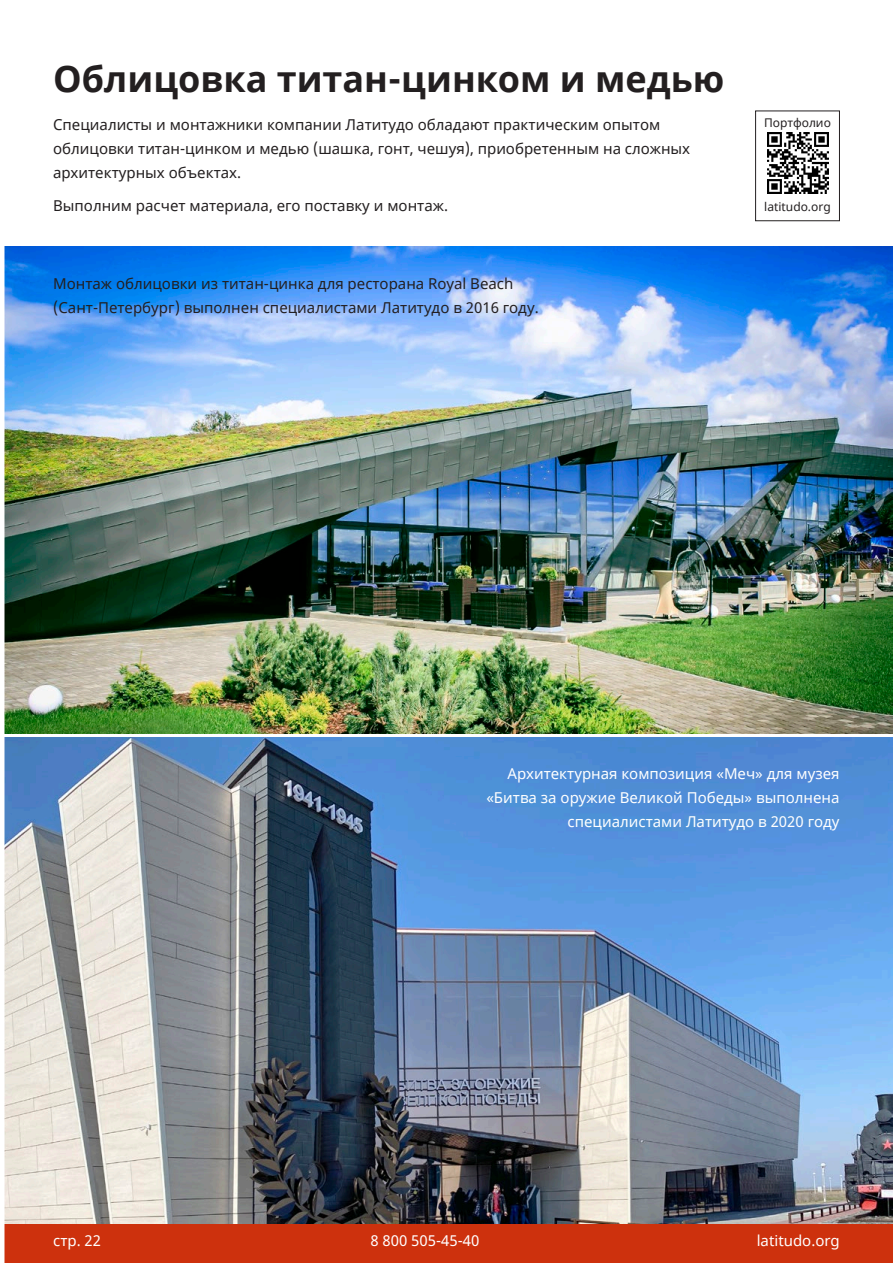
<style>
.page{position:relative;width:893px;height:1263px;background:#fff}
.page>*{position:absolute;margin:0;border:0;box-sizing:border-box;transform-origin:0 0}
.Заголовок_страницы{font:700 36px "Noto Sans";color:#231f20}
.Обычный_текст{font:15px/24px "Noto Sans";color:#231f20}
.Обычный_текст-2{font:15px/24px "Noto Sans";color:#fff;text-align:right}
.Заголовок_страницы-2{font:12px "Noto Sans";color:#231f20}
</style>
<div class="page">
<img style="left:5px;top:737px;width:888px;height:488px">
<img style="left:5px;top:247px;width:888px;height:487px">
<div style="left:0;top:1225px;width:893px;height:38px;background:#cd310d"></div>
<div style="left:0;top:0;width:5px;height:1263px;background:#fff"></div>
<div style="left:755px;top:111px;width:85px;height:110px;border:1px solid #231f20"></div>
<img style="left:767px;top:132px;width:61px;height:61px">
<p class="Заголовок_страницы" style="left:53px;top:53px;width:673px">Облицовка титан-цинком и медью</p>
<p class="Обычный_текст" style="left:53px;top:113px;width:638px">Специалисты и монтажники компании Латитудо обладают практическим опытом облицовки титан-цинком и медью (шашка, гонт, чешуя), приобретенным на сложных архитектурных объектах.</p>
<p class="Обычный_текст" style="left:53px;top:194px;width:396px">Выполним расчет материала, его поставку и монтаж.</p>
<p class="Обычный_текст" style="left:53px;top:272px;width:487px">Монтаж облицовки из титан-цинка для ресторана Royal Beach (Сант-Петербург) выполнен специалистами Латитудо в 2016 году.</p>
<p class="Заголовок_страницы-2" style="left:764px;top:115px;width:68px">Портфолио</p>
<p class="Заголовок_страницы-2" style="left:764px;top:199px;width:68px">latitudo.org</p>
<p class="Обычный_текст-2" style="left:486px;top:762px;width:355px">Архитектурная композиция «Меч» для музея «Битва за оружие Великой Победы» выполнена специалистами Латитудо в 2020 году</p>
<p class="Обычный_текст-2" style="left:53px;top:1229px;width:50px">стр. 22</p>
<p class="Обычный_текст-2" style="left:370px;top:1229px;width:110px">8 800 505-45-40</p>
<p class="Обычный_текст-2" style="left:757px;top:1229px;width:84px">latitudo.org</p>
</div>
